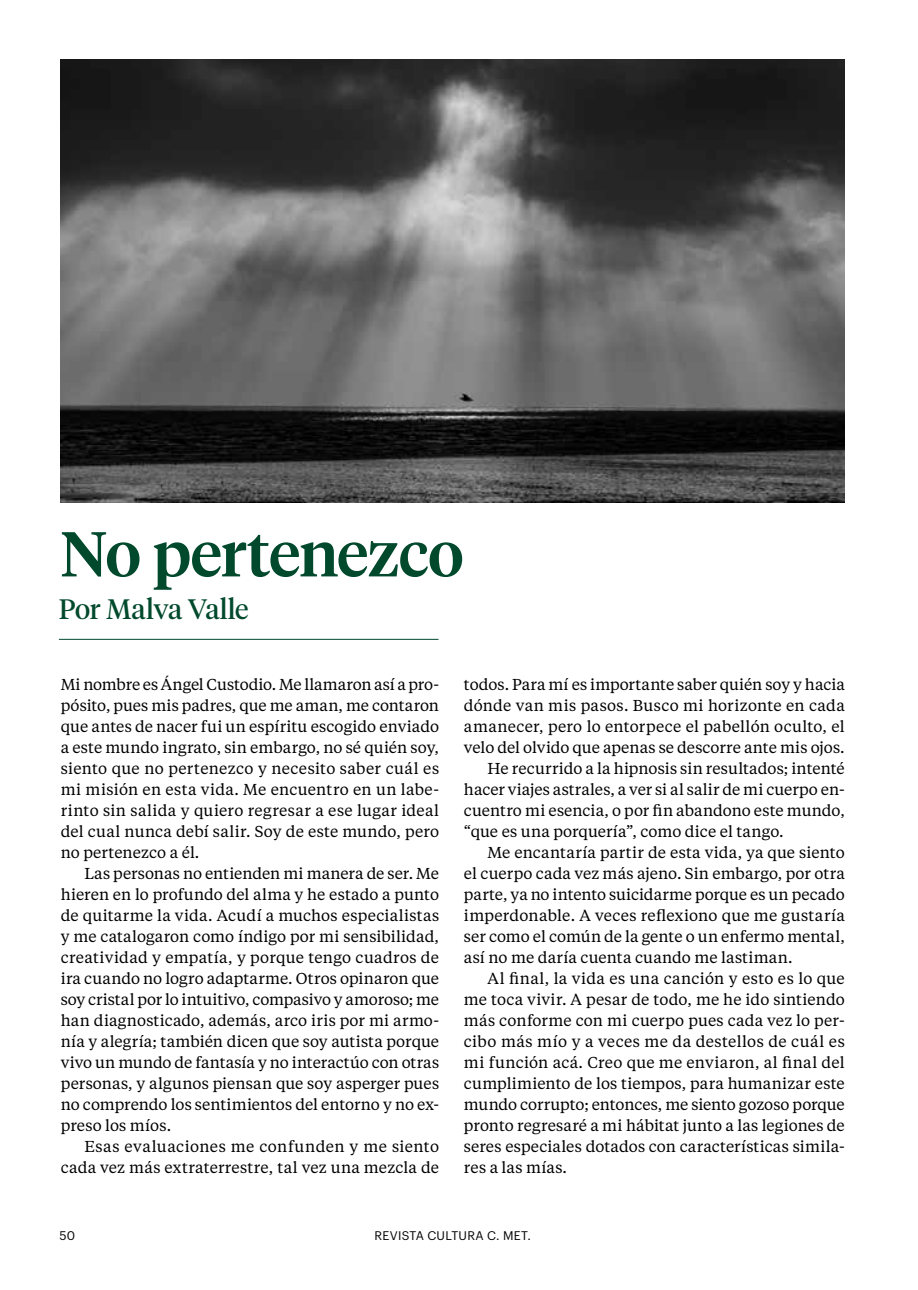
<style>
.page{position:relative;width:918px;height:1290px;background:#fff}
.page>*{position:absolute;margin:0;border:0;box-sizing:border-box;transform-origin:0 0}
.t1{font:500 63px "Tiempos Headline";letter-spacing:-.015em;color:#00492c}
.t2{font:28px "Tiempos Headline";letter-spacing:-.02em;color:#00492c}
.t3{font:15.75px/21px "Tiempos Text";letter-spacing:.01em;color:#000;text-align:justify}
.t4{font:15.75px "Tiempos Text";letter-spacing:.03em;color:#000}
.t5{font:12.25px "Graphik";letter-spacing:.025em;color:#000}
.t6{font:12.25px "Graphik";color:#000}
</style>
<div class="page">
<hr style="left:59px;top:639px;width:379px;height:1px;background:#00492c">
<img style="left:61px;top:60px;width:783px;height:443px">
<h1 class="t1" style="left:60px;top:511px;width:405px">No pertenezco</h1>
<h2 class="t2" style="left:59px;top:590px;width:191px">Por Malva Valle</h2>
<p class="t3" style="left:61px;top:673px;width:380px">Mi nombre es Ángel Custodio. Me llamaron así a pro&shy;pósito, pues mis padres, que me aman, me contaron que antes de nacer fui un espíritu escogido enviado a este mundo ingrato, sin embargo, no sé quién soy, siento que no pertenezco y necesito saber cuál es mi misión en esta vida. Me encuentro en un labe&shy;rinto sin salida y quiero regresar a ese lugar ideal del cual nunca debí salir. Soy de este mundo, pero no pertenezco a él.</p>
<p class="t3" style="left:61px;top:862px;width:380px;text-indent:24px">Las personas no entienden mi manera de ser. Me hieren en lo profundo del alma y he estado a punto de quitarme la vida. Acudí a muchos especialistas y me catalogaron como índigo por mi sensibilidad, creatividad y empatía, y porque tengo cuadros de ira cuando no logro adaptarme. Otros opinaron que soy cristal por lo intuitivo, compasivo y amoroso; me han diagnosticado, además, arco iris por mi armo&shy;nía y alegría; también dicen que soy autista porque vivo un mundo de fantasía y no interactúo con otras personas, y algunos piensan que soy asperger pues no comprendo los sentimientos del entorno y no ex&shy;preso los míos.</p>
<p class="t3" style="left:61px;top:1135px;width:380px;text-align:right">Esas evaluaciones me confunden y me siento cada vez más extraterrestre, tal vez una mezcla de</p>
<p class="t3" style="left:464px;top:673px;width:382px">todos. Para mí es importante saber quién soy y hacia</p>
<p class="t3" style="left:464px;top:694px;width:382px">dónde van mis pasos. Busco mi horizonte en cada</p>
<p class="t3" style="left:464px;top:715px;width:382px">amanecer, pero lo entorpece el pabellón oculto, el</p>
<p class="t3" style="left:464px;top:736px;width:382px">velo del olvido que apenas se descorre ante mis ojos.</p>
<p class="t3" style="left:487px;top:757px;width:359px">He recurrido a la hipnosis sin resultados; intenté</p>
<p class="t3" style="left:464px;top:778px;width:382px">hacer viajes astrales, a ver si al salir de mi cuerpo en-</p>
<p class="t3" style="left:464px;top:799px;width:382px">cuentro mi esencia, o por fin abandono este mundo,</p>
<p class="t3" style="left:464px;top:820px;width:321px">“que es una porquería”, como dice el tango.</p>
<p class="t3" style="left:487px;top:841px;width:359px">Me encantaría partir de esta vida, ya que siento</p>
<p class="t3" style="left:464px;top:862px;width:382px">el cuerpo cada vez más ajeno. Sin embargo, por otra</p>
<p class="t3" style="left:464px;top:883px;width:382px">parte, ya no intento suicidarme porque es un pecado</p>
<p class="t3" style="left:464px;top:904px;width:382px">imperdonable. A veces reflexiono que me gustaría</p>
<p class="t3" style="left:464px;top:925px;width:382px">ser como el común de la gente o un enfermo mental,</p>
<p class="t3" style="left:464px;top:946px;width:330px">así no me daría cuenta cuando me lastiman.</p>
<p class="t3" style="left:487px;top:967px;width:359px">Al final, la vida es una canción y esto es lo que</p>
<p class="t3" style="left:464px;top:988px;width:382px">me toca vivir. A pesar de todo, me he ido sintiendo</p>
<p class="t3" style="left:464px;top:1009px;width:382px">más conforme con mi cuerpo pues cada vez lo per-</p>
<p class="t4" style="left:464px;top:1030px;width:382px">cibo más mío y a veces me da destellos de cuál es</p>
<p class="t3" style="left:464px;top:1051px;width:382px">mi función acá. Creo que me enviaron, al final del</p>
<p class="t3" style="left:464px;top:1072px;width:382px">cumplimiento de los tiempos, para humanizar este</p>
<p class="t3" style="left:464px;top:1093px;width:382px">mundo corrupto; entonces, me siento gozoso porque</p>
<p class="t3" style="left:464px;top:1114px;width:382px">pronto regresaré a mi hábitat junto a las legiones de</p>
<p class="t3" style="left:464px;top:1135px;width:382px">seres especiales dotados con características simila-</p>
<p class="t3" style="left:464px;top:1156px;width:105px">res a las mías.</p>
<p class="t6" style="left:60px;top:1226px;width:17px">50</p>
<p class="t5" style="left:375px;top:1226px;width:158px">REVISTA CULTURA C. MET.</p>
</div>
